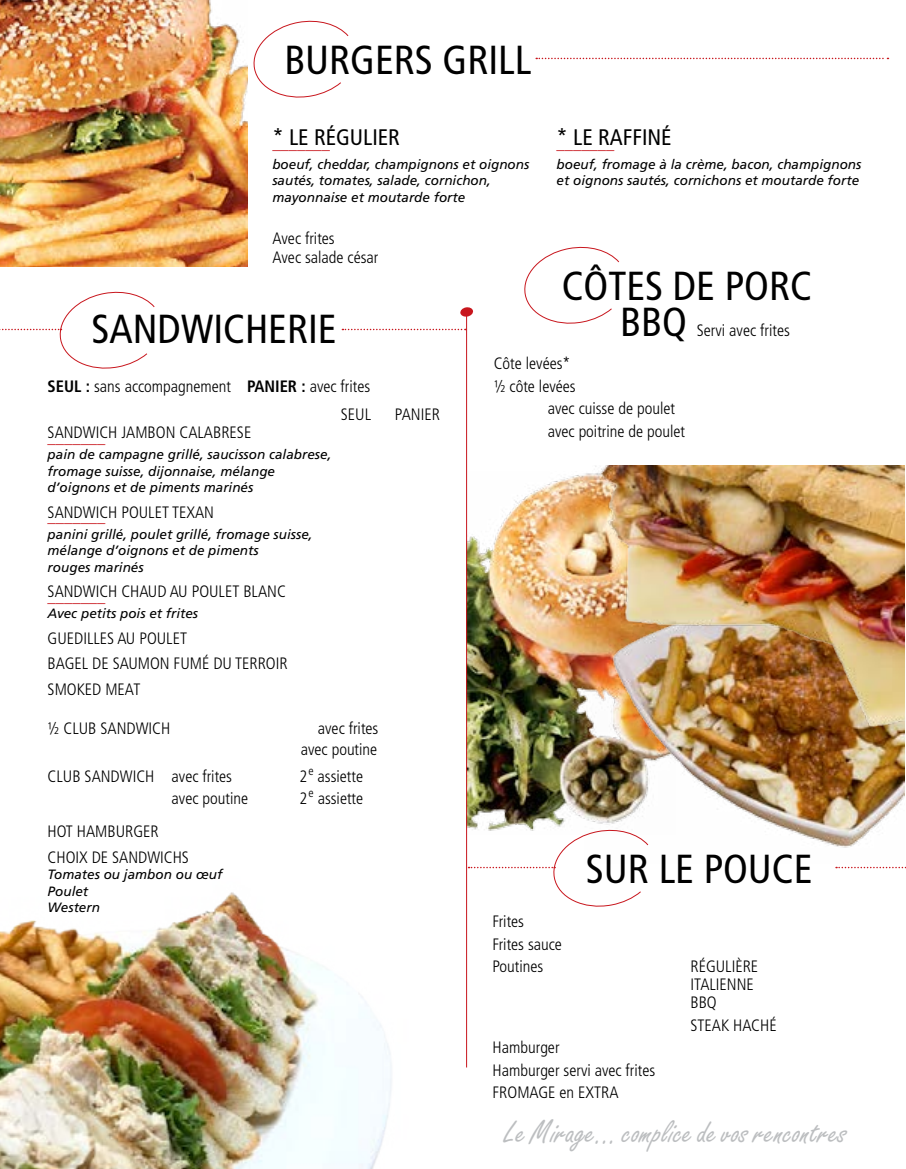
<style>
.page{position:relative;width:906px;height:1169px;background:#fff}
.page>*{position:absolute;margin:0;border:0;box-sizing:border-box;transform-origin:0 0}
.t1{font:condensed 40.5px/36px "Frutiger";color:#000}
.t2{font:33px "Freestyle Script";color:#bcbec0}
.t3{font:condensed 22.5px "Frutiger";color:#000}
.t4{font:300 condensed 16.5px/22.5px "Frutiger";color:#000}
.t5{font:condensed 16.5px "Frutiger";color:#c8161d}
.t6{font:italic 13.5px/16.5px "Frutiger";color:#000}
.s1{font-weight:700}
</style>
<div class="page">
<img style="left:0;top:0;width:247px;height:266px">
<img style="left:467px;top:471px;width:125px;height:363px">
<svg style="left:460px;top:307px;width:13px;height:10px"></svg>
<hr style="left:466px;top:313px;width:1px;height:754px;background:#c8161d">
<svg style="left:253px;top:20px;width:96px;height:78px"></svg>
<svg style="left:536px;top:58px;width:352px;height:1px"></svg>
<svg style="left:342px;top:329px;width:123px;height:1px"></svg>
<svg style="left:0;top:291px;width:155px;height:78px"></svg>
<svg style="left:835px;top:867px;width:71px;height:1px"></svg>
<svg style="left:468px;top:828px;width:173px;height:79px"></svg>
<svg style="left:524px;top:246px;width:95px;height:78px"></svg>
<img style="left:584px;top:559px;width:319px;height:304px">
<img style="left:592px;top:466px;width:311px;height:266px">
<img style="left:0;top:892px;width:392px;height:277px">
<h1 class="t1" style="left:284px;top:42px;width:248px">BURGERS GRILL</h1>
<h3 class="t3" style="left:272px;top:124px;width:129px">* LE RÉGULIER</h3>
<p class="t5" style="left:272px;top:134px;width:59px">_______</p>
<p class="t6" style="left:272px;top:156px;width:258px">boeuf, cheddar, champignons et oignons sautés, tomates, salade, cornichon, mayonnaise et moutarde forte</p>
<p class="t4" style="left:272px;top:228px;width:108px;line-height:19.5px">Avec frites<br>Avec salade césar</p>
<h1 class="t1" style="left:91px;top:311px;width:247px">SANDWICHERIE</h1>
<h3 class="t3" style="left:556px;top:124px;width:117px">* LE RAFFINÉ</h3>
<p class="t5" style="left:556px;top:134px;width:59px">_______</p>
<p class="t6" style="left:556px;top:156px;width:306px">boeuf, fromage à la crème, bacon, champignons et oignons sautés, cornichons et moutarde forte</p>
<h1 class="t1" style="left:620px;top:268px;width:193px;text-indent:-58px">CÔTES DE PORC<br>BBQ</h1>
<p class="t4" style="left:696px;top:319px;width:94px">Servi avec frites</p>
<p class="t4" style="left:48px;top:375px;width:324px"><span class="s1">SEUL :</span> sans accompagnement <span class="s1">PANIER :</span> avec frites</p>
<p class="t4" style="left:48px;top:421px;width:205px">SANDWICH JAMBON CALABRESE</p>
<p class="t5" style="left:48px;top:427px;width:59px">_______</p>
<p class="t6" style="left:48px;top:446px;width:285px">pain de campagne grillé, saucisson calabrese, fromage suisse, dijonnaise, mélange d’oignons et de piments marinés</p>
<p class="t4" style="left:48px;top:501px;width:168px">SANDWICH POULET TEXAN</p>
<p class="t5" style="left:48px;top:507px;width:59px">_______</p>
<p class="t6" style="left:48px;top:525px;width:266px">panini grillé, poulet grillé, fromage suisse, mélange d’oignons et de piments<br>rouges marinés</p>
<p class="t4" style="left:48px;top:580px;width:240px">SANDWICH CHAUD AU POULET BLANC</p>
<p class="t5" style="left:48px;top:586px;width:59px">_______</p>
<p class="t6" style="left:48px;top:605px;width:152px">Avec petits pois et frites</p>
<p class="t4" style="left:48px;top:625px;width:241px;line-height:25.5px">GUEDILLES AU POULET<br>BAGEL DE SAUMON FUMÉ DU TERROIR<br>SMOKED MEAT</p>
<p class="t4" style="left:48px;top:717px;width:124px">½ CLUB SANDWICH</p>
<p class="t4" style="left:301px;top:717px;width:79px;line-height:21px;text-align:right">avec frites avec poutine</p>
<p class="t4" style="left:48px;top:765px;width:186px">CLUB SANDWICH avec frites</p>
<p class="t4" style="left:299px;top:765px;width:65px">2<sup>e</sup> assiette</p>
<p class="t4" style="left:171px;top:787px;width:78px">avec poutine</p>
<p class="t4" style="left:299px;top:787px;width:65px">2<sup>e</sup> assiette</p>
<p class="t4" style="left:48px;top:819px;width:143px;line-height:25.5px">HOT HAMBURGER<br>CHOIX DE SANDWICHS</p>
<p class="t6" style="left:48px;top:866px;width:176px">Tomates ou jambon ou œuf<br>Poulet<br>Western</p>
<p class="t4" style="left:341px;top:403px;width:32px">SEUL</p>
<p class="t4" style="left:395px;top:403px;width:46px">PANIER</p>
<p class="t4" style="left:493px;top:352px;width:78px">Côte levées*</p>
<p class="t4" style="left:493px;top:375px;width:83px">½ côte levées</p>
<p class="t4" style="left:547px;top:397px;width:129px">avec cuisse de poulet</p>
<p class="t4" style="left:547px;top:420px;width:139px">avec poitrine de poulet</p>
<p class="t4" style="left:492px;top:910px;width:71px">Frites<br>Frites sauce<br>Poutines</p>
<h1 class="t1" style="left:585px;top:851px;width:228px">SUR LE POUCE</h1>
<p class="t4" style="left:690px;top:957px;width:69px;line-height:18px">RÉGULIÈRE<br>ITALIENNE<br>BBQ</p>
<p class="t4" style="left:690px;top:1013px;width:88px">STEAK HACHÉ</p>
<p class="t4" style="left:492px;top:1036px;width:164px">Hamburger<br>Hamburger servi avec frites<br>FROMAGE en EXTRA</p>
<h2 class="t2" style="left:504px;top:1112px;width:343px">Le Mirage... complice de vos rencontres</h2>
</div>
